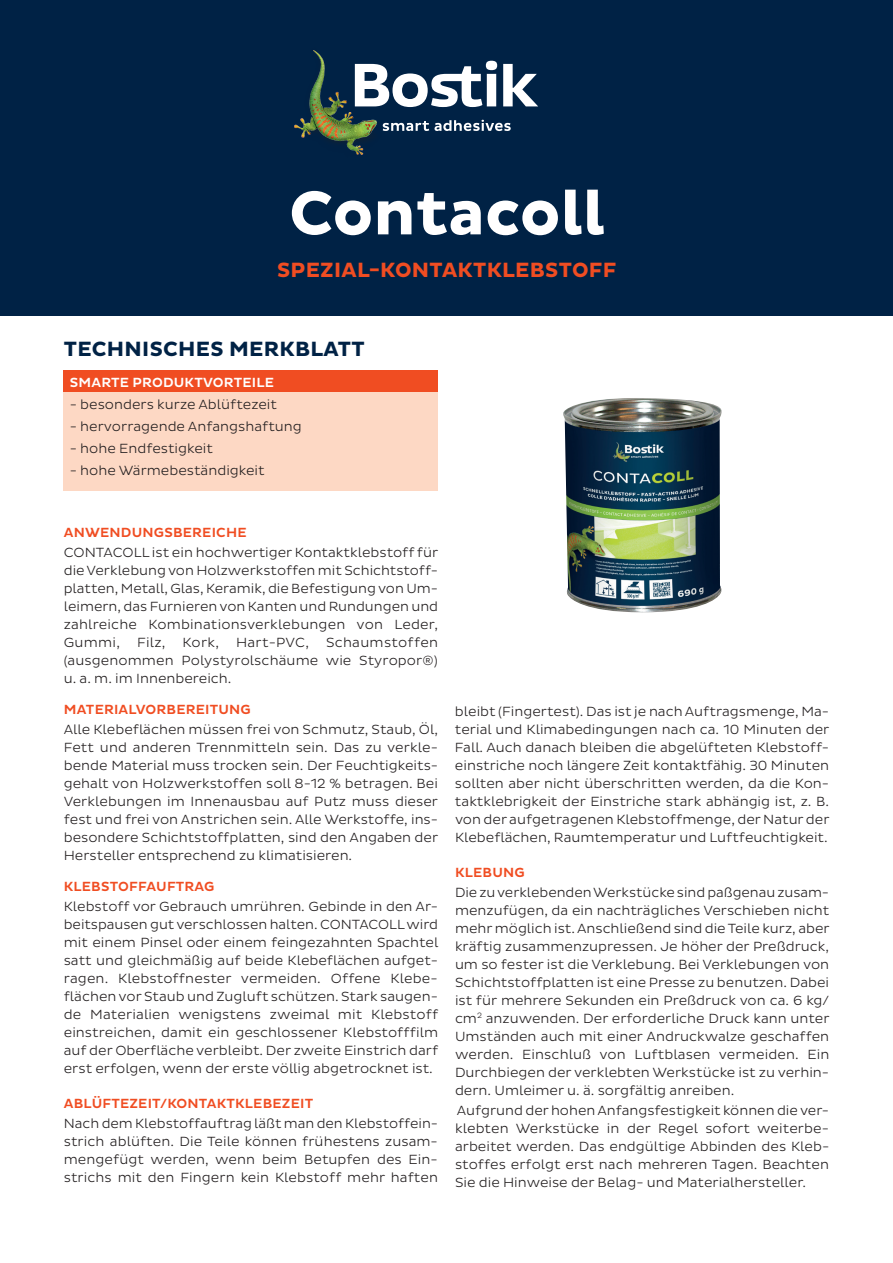
<style>
.page{position:relative;width:893px;height:1263px;background:#fff}
.page>*{position:absolute;margin:0;border:0;box-sizing:border-box;transform-origin:0 0}
.t1{font:700 63px "Bostik";color:#fff}
.t2{font:700 21px "Bostik";letter-spacing:.015em;color:#f04d22}
.t3{font:700 21px "Bostik";letter-spacing:.015em;color:#002245}
.t4{font:300 13.5px/18px "Bostik";color:#231f20;text-align:justify}
.t5{font:500 13.5px "Bostik";letter-spacing:.015em;color:#f04d22}
.t6{font:500 13.5px "Bostik";letter-spacing:.015em;color:#fff}
</style>
<div class="page">
<div style="left:0;top:0;width:893px;height:316px;background:#002245"></div>
<img style="left:295px;top:51px;width:82px;height:103px">
<svg style="left:383px;top:121px;width:46px;height:10px"></svg>
<svg style="left:435px;top:120px;width:76px;height:11px"></svg>
<svg style="left:355px;top:61px;width:183px;height:46px"></svg>
<img style="left:563px;top:398px;width:159px;height:214px">
<div style="left:64px;top:370px;width:374px;height:23px;background:#f04d22"></div>
<div style="left:64px;top:393px;width:374px;height:98px;background:#fdd8c4"></div>
<h1 class="t1" style="left:289px;top:177px;width:317px">Contacoll</h1>
<h2 class="t2" style="left:277px;top:257px;width:341px">SPEZIAL-KONTAKTKLEBSTOFF</h2>
<h2 class="t3" style="left:64px;top:337px;width:302px">TECHNISCHES MERKBLATT</h2>
<p class="t6" style="left:70px;top:374px;width:206px">SMARTE PRODUKTVORTEILE</p>
<p class="t4" style="left:70px;top:395px;width:209px">- besonders kurze Ablüftezeit</p>
<p class="t4" style="left:70px;top:417px;width:233px">- hervorragende Anfangshaftung</p>
<p class="t4" style="left:70px;top:440px;width:145px">- hohe Endfestigkeit</p>
<p class="t4" style="left:70px;top:462px;width:196px">- hohe Wärmebeständigkeit</p>
<p class="t5" style="left:64px;top:525px;width:184px">ANWENDUNGSBEREICHE</p>
<p class="t4" style="left:64px;top:544px;width:376px">CONTACOLL ist ein hochwertiger Kontaktklebstoff für die Verklebung von Holzwerkstoffen mit Schichtstoff&shy;platten, Metall, Glas, Keramik, die Befestigung von Um&shy;leimern, das Furnieren von Kanten und Rundungen und zahlreiche Kombinationsverklebungen von Leder, Gummi,</p>
<p class="t4" style="left:64px;top:634px;width:376px;text-indent:262px">Schaumstoffen (ausgenommen Polystyrolschäume wie Styropor®) u. a. m. im Innenbereich.</p>
<p class="t5" style="left:64px;top:702px;width:189px">MATERIALVORBEREITUNG</p>
<p class="t4" style="left:64px;top:721px;width:376px">Alle Klebeflächen müssen frei von Schmutz, Staub, Öl, Fett und anderen Trennmitteln sein. Das zu verkle&shy;bende Material muss trocken sein. Der Feuchtigkeits&shy;gehalt von Holzwerkstoffen soll 8-12 % betragen. Bei Verklebungen im Innenausbau auf Putz muss dieser fest und frei von Anstrichen sein. Alle Werkstoffe, ins&shy;besondere Schichtstoffplatten, sind den Angaben der Hersteller entsprechend zu klimatisieren.</p>
<p class="t5" style="left:64px;top:879px;width:152px">KLEBSTOFFAUFTRAG</p>
<p class="t4" style="left:64px;top:898px;width:376px">Klebstoff vor Gebrauch umrühren. Gebinde in den Ar&shy;beitspausen gut verschlossen halten. CONTACOLL wird mit einem Pinsel oder einem feingezahnten Spachtel satt und gleichmäßig auf beide Klebeflächen aufget&shy;ragen. Klebstoffnester vermeiden. Offene Klebe&shy;flächen vor Staub und Zugluft schützen. Stark saugen&shy;de Materialien wenigstens zweimal mit Klebstoff einstreichen, damit ein geschlossener Klebstofffilm auf der Oberfläche verbleibt. Der zweite Einstrich darf erst erfolgen, wenn der erste völlig abgetrocknet ist.</p>
<p class="t5" style="left:64px;top:1096px;width:251px">ABLÜFTEZEIT/KONTAKTKLEBEZEIT</p>
<p class="t4" style="left:64px;top:1115px;width:376px">Nach dem Klebstoffauftrag läßt man den Klebstoffein&shy;strich ablüften. Die Teile können frühestens zusam&shy;mengefügt werden, wenn beim Betupfen des Ein&shy;strichs mit den Fingern kein Klebstoff mehr haften</p>
<p class="t4" style="left:137px;top:634px;width:30px">Filz,</p>
<p class="t4" style="left:183px;top:634px;width:38px">Kork,</p>
<p class="t4" style="left:236px;top:634px;width:74px">Hart-PVC,</p>
<p class="t4" style="left:455px;top:702px;width:376px">bleibt (Fingertest). Das ist je nach Auftragsmenge, Ma&shy;terial und Klimabedingungen nach ca. 10 Minuten der Fall. Auch danach bleiben die abgelüfteten Klebstoff&shy;einstriche noch längere Zeit kontaktfähig. 30 Minuten sollten aber nicht überschritten werden, da die Kon&shy;taktklebrigkeit der Einstriche stark abhängig ist, z. B. von der aufgetragenen Klebstoffmenge, der Natur der Klebeflächen, Raumtemperatur und Luftfeuchtigkeit.</p>
<p class="t5" style="left:455px;top:864px;width:71px">KLEBUNG</p>
<p class="t4" style="left:455px;top:883px;width:376px">Die zu verklebenden Werkstücke sind paßgenau zusam&shy;menzufügen, da ein nachträgliches Verschieben nicht mehr möglich ist. Anschließend sind die Teile kurz, aber kräftig zusammenzupressen. Je höher der Preßdruck, um so fester ist die Verklebung. Bei Verklebungen von Schichtstoffplatten ist eine Presse zu benutzen. Dabei ist für mehrere Sekunden ein Preßdruck von ca. 6 kg/ cm<sup>2</sup> anzuwenden. Der erforderliche Druck kann unter Umständen auch mit einer Andruckwalze geschaffen werden. Einschluß von Luftblasen vermeiden. Ein Durchbiegen der verklebten Werkstücke ist zu verhin&shy;dern. Umleimer u. ä. sorgfältig anreiben.</p>
<p class="t4" style="left:455px;top:1101px;width:376px">Aufgrund der hohen Anfangsfestigkeit können die ver&shy;klebten Werkstücke in der Regel sofort weiterbe&shy;arbeitet werden. Das endgültige Abbinden des Kleb&shy;stoffes erfolgt erst nach mehreren Tagen. Beachten Sie die Hinweise der Belag- und Materialhersteller.</p>
</div>
